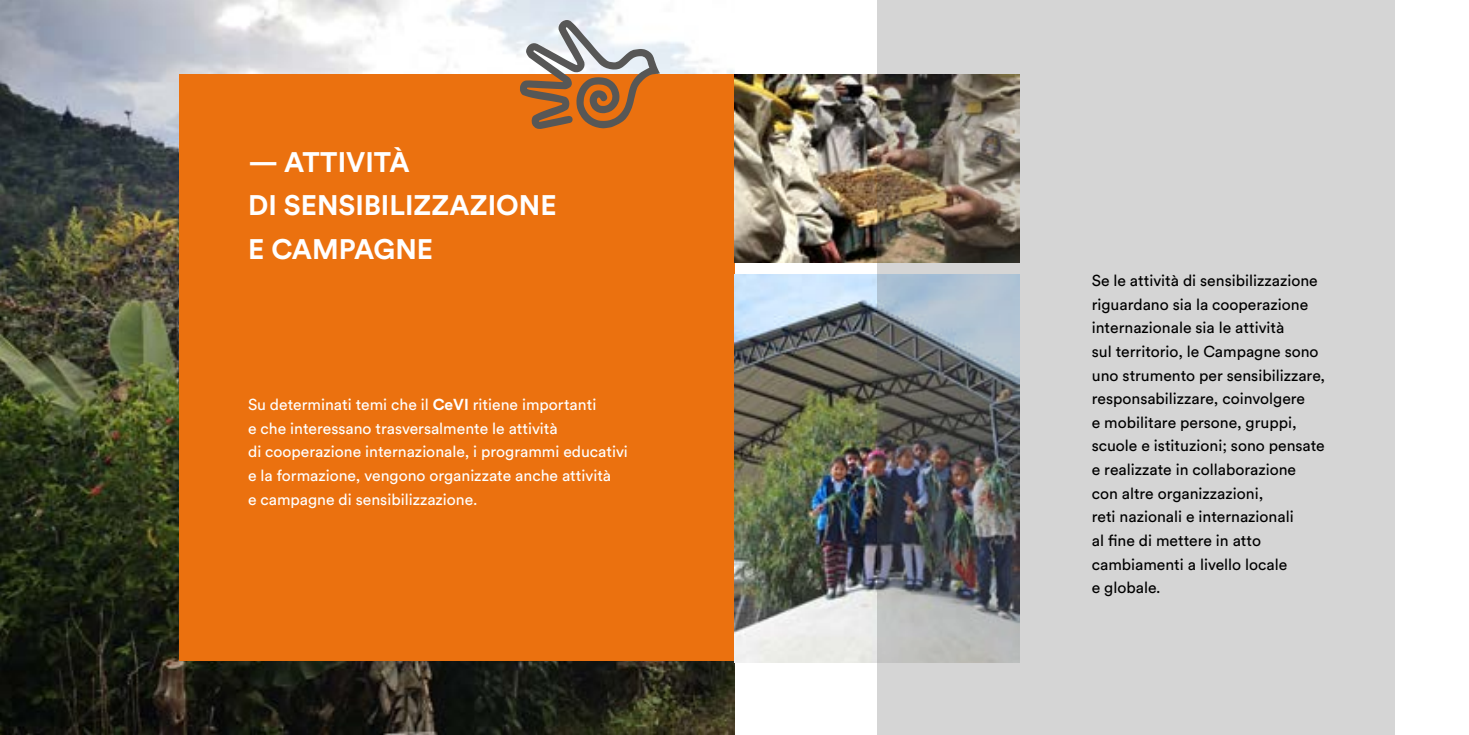
<style>
.page{position:relative;width:1469px;height:735px;background:#fff}
.page>*{position:absolute;margin:0;border:0;box-sizing:border-box;transform-origin:0 0}
.t1{font:700 28px/43.8px "Circular Std";color:#fff}
.t2{font:15.75px/23.6px "Circular Std";color:#000}
.t3{font:15.75px/23.6px "Circular Std";color:#fff}
.s1{font-weight:700}
</style>
<div class="page">
<img style="left:0;top:0;width:734px;height:734px">
<div style="left:179px;top:74px;width:555px;height:586px;background:#eb710f"></div>
<img style="left:734px;top:274px;width:143px;height:388px">
<img style="left:734px;top:74px;width:143px;height:189px">
<svg style="left:877px;top:0;width:517px;height:734px;background:#b9b8b7"></svg>
<svg style="left:520px;top:20px;width:140px;height:109px"></svg>
<h1 class="t1" style="left:248px;top:139px;width:310px">— ATTIVITÀ<br>DI SENSIBILIZZAZIONE<br>E CAMPAGNE</h1>
<p class="t3" style="left:248px;top:392px;width:381px">Su determinati temi che il <span class="s1">CeVI</span> ritiene importanti<br>e che interessano trasversalmente le attività<br>di cooperazione internazionale, i programmi educativi e la formazione, vengono organizzate anche attività<br>e campagne di sensibilizzazione.</p>
<p class="t2" style="left:1091px;top:268px;width:235px">Se le attività di sensibilizzazione riguardano sia la cooperazione internazionale sia le attività<br>sul territorio, le Campagne sono uno strumento per sensibilizzare, responsabilizzare, coinvolgere<br>e mobilitare persone, gruppi, scuole e istituzioni; sono pensate e realizzate in collaborazione con altre organizzazioni,<br>reti nazionali e internazionali<br>al fine di mettere in atto cambiamenti a livello locale<br>e globale.</p>
</div>
